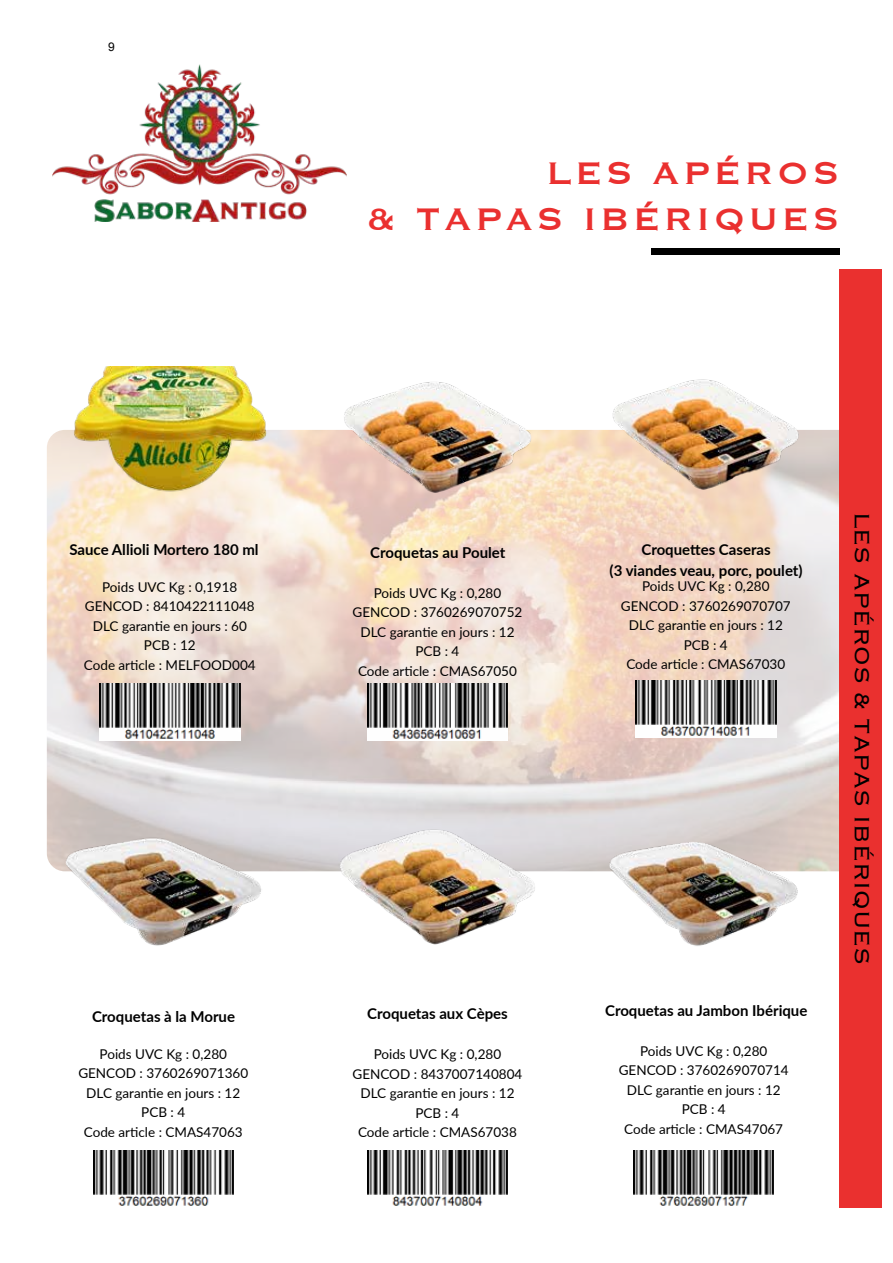
<style>
.page{position:relative;width:893px;height:1263px;background:#fff}
.page>*{position:absolute;margin:0;border:0;box-sizing:border-box;transform-origin:0 0}
.t1{font:40.5px/46.5px "Copperplate";letter-spacing:.09em;color:#ea302f;text-align:right}
.t2{font:300 27px "Copperplate";color:#000}
.t3{font:700 15px/21px "Lato";color:#000;text-align:center}
.t4{font:13.5px/19.5px "Lato";color:#000;text-align:center}
.t5{font:12px "Arial";color:#000}
</style>
<div class="page">
<img style="left:47px;top:430px;width:792px;height:441px">
<img style="left:367px;top:1151px;width:141px;height:55px">
<img style="left:367px;top:684px;width:141px;height:57px">
<img style="left:633px;top:1151px;width:141px;height:55px">
<img style="left:93px;top:1151px;width:141px;height:55px">
<img style="left:636px;top:681px;width:140px;height:57px">
<div style="left:839px;top:269px;width:43px;height:939px;background:#ea302f"></div>
<img style="left:328px;top:775px;width:219px;height:170px">
<img style="left:54px;top:775px;width:219px;height:171px">
<img style="left:596px;top:791px;width:216px;height:155px">
<img style="left:329px;top:382px;width:217px;height:149px">
<img style="left:598px;top:379px;width:216px;height:150px">
<img style="left:52px;top:65px;width:294px;height:156px">
<div style="left:651px;top:248px;width:188px;height:7px;background:#000"></div>
<img style="left:100px;top:684px;width:140px;height:57px">
<img style="left:60px;top:366px;width:219px;height:132px">
<p class="t5" style="left:108px;top:39px;width:8px">9</p>
<h1 class="t1" style="left:367px;top:148px;width:474px">LES APÉROS<br>&amp; TAPAS IBÉRIQUES</h1>
<p class="t3" style="left:69px;top:538px;width:191px">Sauce Allioli Mortero 180 ml</p>
<p class="t4" style="left:84px;top:576px;width:173px">Poids UVC Kg : 0,1918<br>GENCOD : 8410422111048<br>DLC garantie en jours : 60<br>PCB : 12<br>Code article : MELFOOD004</p>
<p class="t3" style="left:370px;top:541px;width:137px">Croquetas au Poulet</p>
<p class="t4" style="left:352px;top:582px;width:171px">Poids UVC Kg : 0,280<br>GENCOD : 3760269070752<br>DLC garantie en jours : 12<br>PCB : 4<br>Code article : CMAS67050</p>
<p class="t3" style="left:610px;top:538px;width:195px">Croquettes Caseras<br>(3 viandes veau, porc, poulet)</p>
<p class="t4" style="left:621px;top:576px;width:171px">Poids UVC Kg : 0,280<br>GENCOD : 3760269070707<br>DLC garantie en jours : 12<br>PCB : 4<br>Code article : CMAS67030</p>
<h2 class="t2" style="left:880px;top:512px;width:455px;rotate:90deg">LES APÉROS &amp; TAPAS IBÉRIQUES</h2>
<p class="t3" style="left:92px;top:1006px;width:145px">Croquetas à la Morue</p>
<p class="t3" style="left:367px;top:1002px;width:142px">Croquetas aux Cèpes</p>
<p class="t3" style="left:605px;top:999px;width:204px">Croquetas au Jambon Ibérique</p>
<p class="t4" style="left:78px;top:1043px;width:171px">Poids UVC Kg : 0,280<br>GENCOD : 3760269071360<br>DLC garantie en jours : 12<br>PCB : 4<br>Code article : CMAS47063</p>
<p class="t4" style="left:352px;top:1044px;width:171px">Poids UVC Kg : 0,280<br>GENCOD : 8437007140804<br>DLC garantie en jours : 12<br>PCB : 4<br>Code article : CMAS67038</p>
<p class="t4" style="left:619px;top:1041px;width:171px">Poids UVC Kg : 0,280<br>GENCOD : 3760269070714<br>DLC garantie en jours : 12<br>PCB : 4<br>Code article : CMAS47067</p>
</div>
